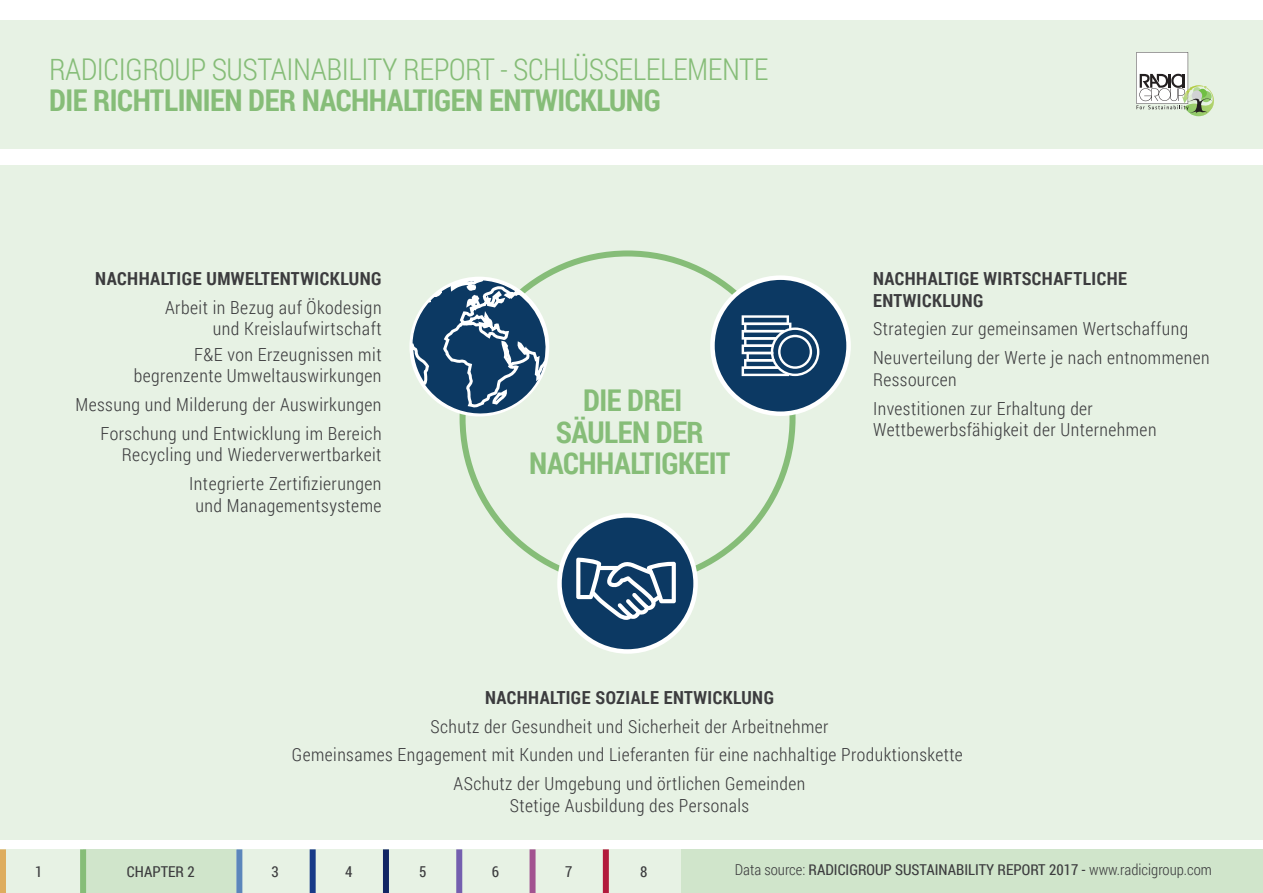
<style>
.page{position:relative;width:1263px;height:893px;background:#fff}
.page>*{position:absolute;margin:0;border:0;box-sizing:border-box;transform-origin:0 0}
.t1{font:700 30px/31.5px "Roboto Condensed";letter-spacing:-.015em;color:#86bd78;text-align:center}
.t2{font:300 30px "Roboto Condensed";letter-spacing:-.015em;color:#86bd78}
.t3{font:300 18px/28.8px "Roboto Condensed";letter-spacing:.025em;color:#3c3c3e;text-align:right}
.t4{font:700 18px/21.6px "Roboto Condensed";letter-spacing:.025em;color:#3c3c3e}
.t5{font:15px "Roboto Condensed";color:#3c3c3e}
.s1{font-weight:300}
</style>
<div class="page">
<div style="left:0;top:849px;width:1263px;height:44px;background:#e7f2e4"></div>
<div style="left:0;top:165px;width:1263px;height:675px;background:#e7f2e4"></div>
<div style="left:0;top:20px;width:1263px;height:128px;background:#e7f2e4"></div>
<svg style="left:1136px;top:52px;width:78px;height:64px"></svg>
<div style="left:559px;top:515px;width:137px;height:136px;background:#0c3963;border-radius:50%"></div>
<div style="left:557px;top:513px;width:141px;height:141px;border:4px solid #fff;border-radius:50%"></div>
<svg style="left:409px;top:269px;width:146px;height:156px"></svg>
<div style="left:712px;top:278px;width:136px;height:136px;background:#0c3963;border-radius:50%"></div>
<div style="left:710px;top:275px;width:141px;height:141px;border:4px solid #fff;border-radius:50%"></div>
<svg style="left:742px;top:315px;width:77px;height:61px"></svg>
<svg style="left:576px;top:558px;width:100px;height:62px"></svg>
<div style="left:681px;top:849px;width:582px;height:44px;background:#d0e5cb"></div>
<div style="left:83px;top:849px;width:153px;height:44px;background:#d0e5cb"></div>
<div style="left:0;top:849px;width:6px;height:44px;background:#dead5e"></div>
<div style="left:80px;top:849px;width:6px;height:44px;background:#86bd78"></div>
<div style="left:236px;top:849px;width:6px;height:44px;background:#5c86bb"></div>
<div style="left:310px;top:849px;width:6px;height:44px;background:#173a88"></div>
<div style="left:383px;top:849px;width:6px;height:44px;background:#112664"></div>
<div style="left:456px;top:849px;width:6px;height:44px;background:#745faf"></div>
<div style="left:529px;top:849px;width:6px;height:44px;background:#a25390"></div>
<div style="left:603px;top:849px;width:6px;height:44px;background:#b21a3c"></div>
<h1 class="t2" style="left:49px;top:48px;width:721px">RADICIGROUP SUSTAINABILITY REPORT - SCHLÜSSELELEMENTE</h1>
<h1 class="t1" style="left:49px;top:83px;width:613px">DIE RICHTLINIEN DER NACHHALTIGEN ENTWICKLUNG</h1>
<p class="t4" style="left:95px;top:267px;width:288px">NACHHALTIGE UMWELTENTWICKLUNG</p>
<p class="t3" style="left:165px;top:296px;width:218px;line-height:21.6px">Arbeit in Bezug auf Ökodesign und Kreislaufwirtschaft</p>
<p class="t3" style="left:134px;top:343px;width:249px;line-height:21.6px">F&amp;E von Erzeugnissen mit begrenzente Umweltauswirkungen</p>
<p class="t3" style="left:76px;top:390px;width:308px">Messung und Milderung der Auswirkungen<br>Forschung und Entwicklung im Bereich</p>
<p class="t3" style="left:122px;top:440px;width:261px">Recycling und Wiederverwertbarkeit<br>Integrierte Zertifizierungen</p>
<p class="t3" style="left:195px;top:490px;width:188px">und Managementsysteme</p>
<h1 class="t1" style="left:529px;top:384px;width:203px">DIE DREI<br>SÄULEN DER<br>NACHHALTIGKEIT</h1>
<p class="t4" style="left:873px;top:267px;width:255px">NACHHALTIGE WIRTSCHAFTLICHE<br>ENTWICKLUNG</p>
<p class="t3" style="left:873px;top:314px;width:338px;text-align:left">Strategien zur gemeinsamen Wertschaffung<br>Neuverteilung der Werte je nach entnommenen</p>
<p class="t3" style="left:873px;top:364px;width:221px;text-align:left">Ressourcen<br>Investitionen zur Erhaltung der</p>
<p class="t3" style="left:873px;top:415px;width:285px">Wettbewerbsfähigkeit der Unternehmen</p>
<p class="t4" style="left:485px;top:686px;width:290px">NACHHALTIGE SOZIALE ENTWICKLUNG</p>
<p class="t3" style="left:292px;top:711px;width:672px;text-align:center">Schutz der Gesundheit und Sicherheit der Arbeitnehmer<br>Gemeinsames Engagement mit Kunden und Lieferanten für eine nachhaltige Produktionskette<br>ASchutz der Umgebung und örtlichen Gemeinden</p>
<p class="t3" style="left:510px;top:790px;width:241px">Stetige Ausbildung des Personals</p>
<p class="t5" style="left:35px;top:861px;width:9px">1</p>
<p class="t5" style="left:127px;top:861px;width:69px">CHAPTER 2</p>
<p class="t5" style="left:271px;top:861px;width:9px">3</p>
<p class="t5" style="left:345px;top:861px;width:9px">4</p>
<p class="t5" style="left:419px;top:861px;width:9px">5</p>
<p class="t5" style="left:492px;top:861px;width:9px">6</p>
<p class="t5" style="left:565px;top:861px;width:9px">7</p>
<p class="t5" style="left:640px;top:861px;width:9px">8</p>
<p class="t5" style="left:735px;top:860px;width:478px"><span class="s1">Data source:</span> RADICIGROUP SUSTAINABILITY REPORT 2017 - <span class="s1">www.radicigroup.com</span></p>
</div>
